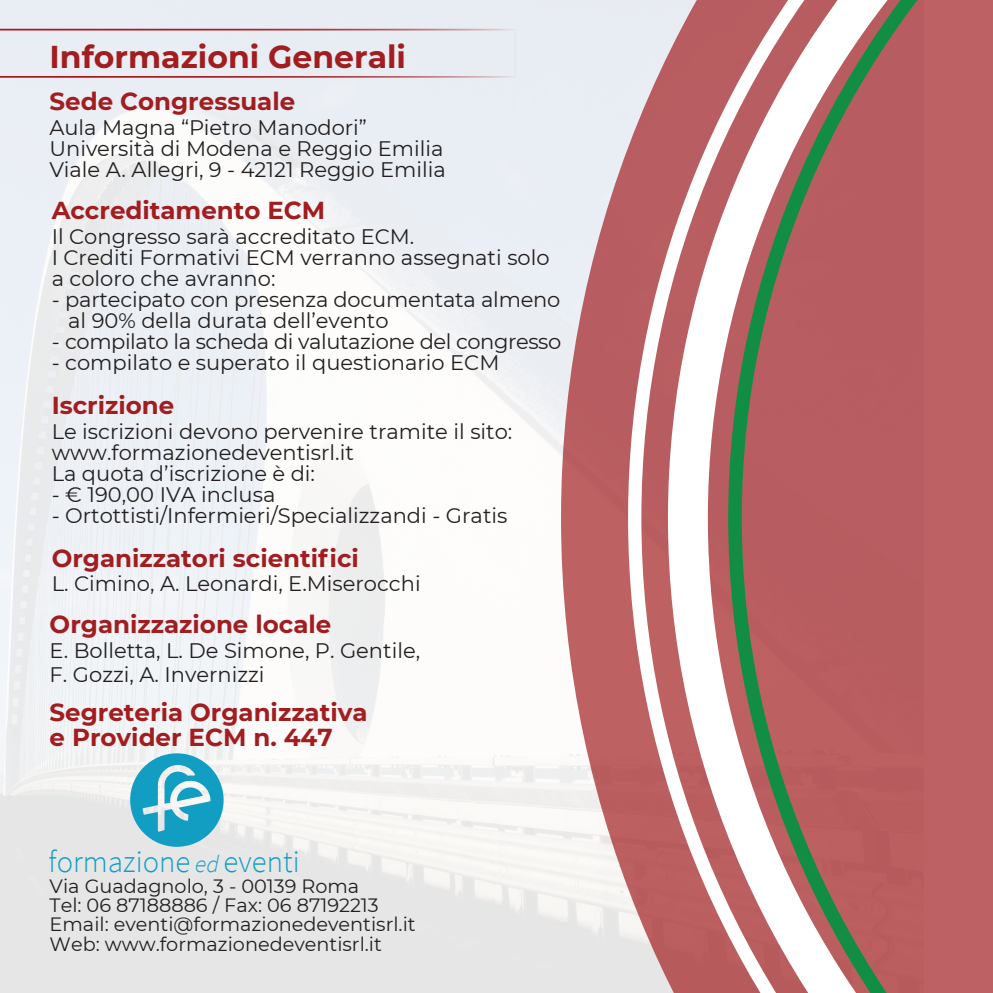
<style>
.page{position:relative;width:993px;height:993px;background:#fff}
.page>*{position:absolute;margin:0;border:0;box-sizing:border-box;transform-origin:0 0}
.t1{font:700 31.5px "Montserrat";color:#a21d20}
.t2{font:300 30.8px "Source Sans Pro";color:#129dc3}
.t3{font:700 24.5px/24.5px "Montserrat";color:#a21d20}
.t4{font:21px/21px "Montserrat";color:#231f20}
.t5{font:21px "Montserrat";letter-spacing:-.02em;color:#231f20}
.t6{font:19.25px/19.2px "Montserrat";color:#231f20}
.s1{font-style:italic;font-size:23.97px}
</style>
<div class="page">
<img style="left:0;top:0;width:561px;height:992px">
<svg style="left:130px;top:753px;width:93px;height:93px"></svg>
<svg style="left:0;top:29px;width:516px;height:49px;background:#e4e2e8"></svg>
<svg style="left:561px;top:0;width:60px;height:992px;background:#d5abae"></svg>
<svg style="left:621px;top:0;width:46px;height:992px;background:#cb8d90"></svg>
<svg style="left:667px;top:0;width:325px;height:992px"></svg>
<h1 class="t1" style="left:50px;top:34px;width:358px">Informazioni Generali</h1>
<p class="t3" style="left:50px;top:88px;width:247px">Sede Congressuale</p>
<p class="t4" style="left:50px;top:116px;width:397px">Aula Magna “Pietro Manodori”<br>Università di Modena e Reggio Emilia<br>Viale A. Allegri, 9 - 42121 Reggio Emilia</p>
<p class="t3" style="left:52px;top:197px;width:275px">Accreditamento ECM</p>
<p class="t4" style="left:52px;top:225px;width:499px">Il Congresso sarà accreditato ECM.<br>I Crediti Formativi ECM verranno assegnati solo a coloro che avranno:</p>
<p class="t4" style="left:68px;top:288px;width:493px;text-indent:-17px">- partecipato con presenza documentata almeno al 90% della durata dell’evento</p>
<p class="t5" style="left:52px;top:327px;width:511px">- compilato la scheda di valutazione del congresso</p>
<p class="t4" style="left:52px;top:351px;width:449px">- compilato e superato il questionario ECM</p>
<p class="t3" style="left:52px;top:392px;width:124px">Iscrizione</p>
<p class="t4" style="left:52px;top:420px;width:462px">Le iscrizioni devono pervenire tramite il sito: www.formazionedeventisrl.it<br>La quota d’iscrizione è di:</p>
<p class="t4" style="left:52px;top:483px;width:225px">- € 190,00 IVA inclusa</p>
<p class="t4" style="left:52px;top:504px;width:457px">- Ortottisti/Infermieri/Specializzandi - Gratis</p>
<p class="t3" style="left:52px;top:544px;width:309px">Organizzatori scientifici</p>
<p class="t4" style="left:52px;top:572px;width:370px">L. Cimino, A. Leonardi, E.Miserocchi</p>
<p class="t3" style="left:50px;top:610px;width:283px">Organizzazione locale</p>
<p class="t4" style="left:50px;top:637px;width:372px;line-height:24.5px">E. Bolletta, L. De Simone, P. Gentile,<br>F. Gozzi, A. Invernizzi</p>
<p class="t3" style="left:50px;top:698px;width:319px">Segreteria Organizzativa e Provider ECM n. 447</p>
<h2 class="t2" style="left:49px;top:842px;width:252px">formazione <span class="s1">ed</span> eventi</h2>
<p class="t6" style="left:50px;top:875px;width:367px">Via Guadagnolo, 3 - 00139 Roma<br>Tel: 06 87188886 / Fax: 06 87192213<br>Email: eventi@formazionedeventisrl.it Web: www.formazionedeventisrl.it</p>
</div>
